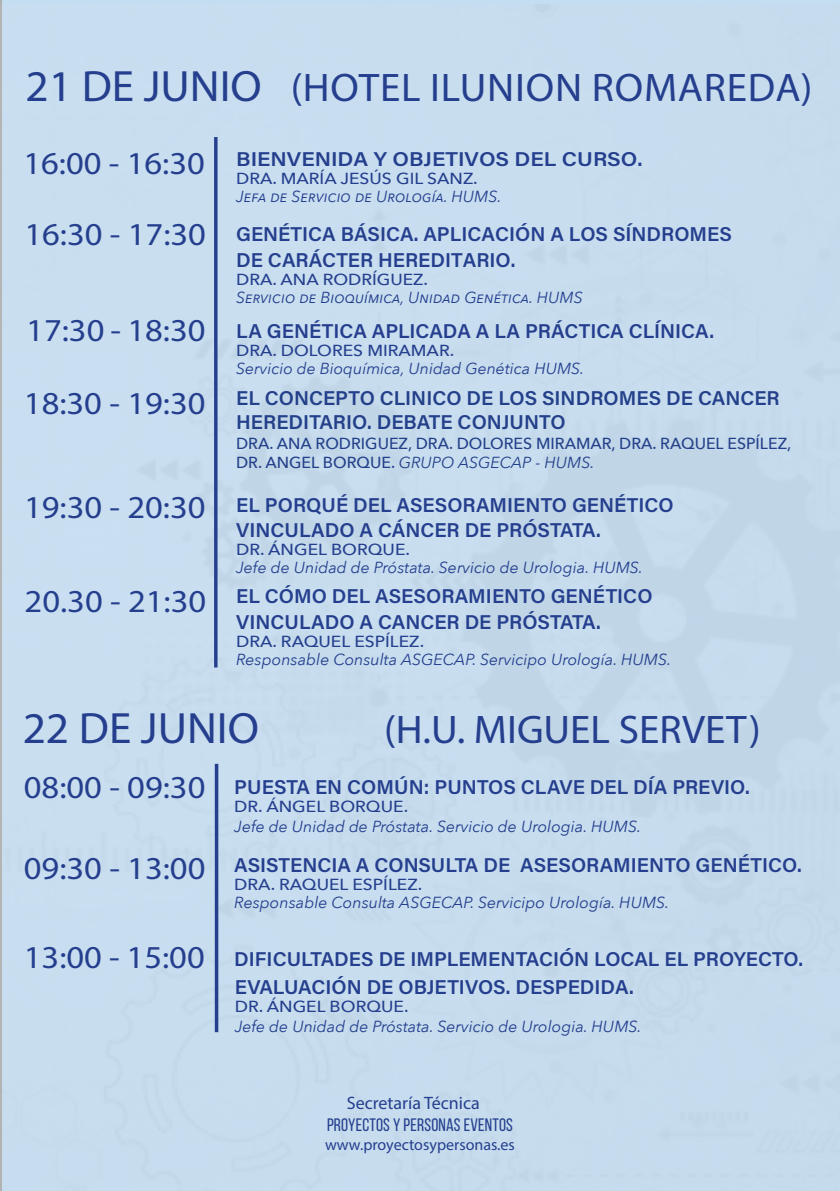
<style>
.page{position:relative;width:840px;height:1191px;background:#fff}
.page>*{position:absolute;margin:0;border:0;box-sizing:border-box;transform-origin:0 0}
.t1{font:44px "Myriad Pro";color:#253f8e}
.t2{font:40px "Myriad Pro";letter-spacing:.015em;color:#253f8e}
.t3{font:32px "Myriad Pro";color:#253f8e;scale:1.08 1}
.t4{font:20px "Acumin Variable Concept";color:#253f8e}
.t5{font:20px/24px "Acumin Variable Concept";color:#24408a}
.t6{font:20px "Acumin Variable Concept";color:#253f8e;scale:1.09 1}
.t7{font:18px "Bebas Neue";letter-spacing:.01em;color:#253f8e}
.t8{font:18px "Myriad Pro";color:#253f8e}
.t9{font:italic 16px "Avenir Next";color:#253f8e}
.t10{font:500 16px "Avenir Next";color:#253f8e;scale:1.09 1}
.t11{font:500 16px "Avenir Next";color:#24408a}
.t12{font:italic 16px "Avenir Next";color:#24408a}
.t13{font:16px "Myriad Pro";color:#253f8e}
.s1{font-size:44px}
.s2{font-weight:500;font-style:normal}
</style>
<div class="page">
<hr style="left:214px;top:137px;width:3px;height:530px;background:#253f8e">
<hr style="left:215px;top:764px;width:3px;height:268px;background:#253f8e">
<p class="t2" style="left:26px;top:63px;width:788px"><span class="s1">21 DE JUNIO</span> (HOTEL ILUNION ROMAREDA)</p>
<p class="t3" style="left:23px;top:143px;width:169px">16:00 - 16:30</p>
<p class="t6" style="left:236px;top:145px;width:374px">BIENVENIDA Y OBJETIVOS DEL CURSO.</p>
<p class="t10" style="left:236px;top:164px;width:223px">DRA. MARÍA JESÚS GIL SANZ.</p>
<p class="t9" style="left:236px;top:182px;width:267px">Jefa de Servicio de Urología. HUMS.</p>
<p class="t3" style="left:24px;top:214px;width:169px">16:30 - 17:30</p>
<p class="t3" style="left:26px;top:310px;width:167px">17:30 - 18:30</p>
<p class="t4" style="left:236px;top:221px;width:497px">GENÉTICA BÁSICA. APLICACIÓN A LOS SÍNDROMES</p>
<p class="t4" style="left:236px;top:246px;width:280px">DE CARÁCTER HEREDITARIO.</p>
<p class="t10" style="left:236px;top:266px;width:177px">DRA. ANA RODRÍGUEZ.</p>
<p class="t9" style="left:236px;top:284px;width:348px">Servicio de Bioquímica, Unidad Genética. HUMS</p>
<p class="t4" style="left:236px;top:318px;width:479px">LA GENÉTICA APLICADA A LA PRÁCTICA CLÍNICA.</p>
<p class="t10" style="left:236px;top:337px;width:201px">DRA. DOLORES MIRAMAR.</p>
<p class="t9" style="left:236px;top:355px;width:349px">Servicio de Bioquímica, Unidad Genética HUMS.</p>
<p class="t3" style="left:24px;top:384px;width:169px">18:30 - 19:30</p>
<p class="t5" style="left:236px;top:385px;width:544px">EL CONCEPTO CLINICO DE LOS SINDROMES DE CANCER<br>HEREDITARIO. DEBATE CONJUNTO</p>
<p class="t11" style="left:236px;top:429px;width:556px">DRA. ANA RODRIGUEZ, DRA. DOLORES MIRAMAR, DRA. RAQUEL ESPÍLEZ,</p>
<p class="t12" style="left:236px;top:448px;width:360px"><span class="s2">DR. ANGEL BORQUE.</span> GRUPO ASGECAP - HUMS.</p>
<p class="t3" style="left:24px;top:488px;width:169px">19:30 - 20:30</p>
<p class="t3" style="left:25px;top:581px;width:169px">20.30 - 21:30</p>
<p class="t4" style="left:236px;top:491px;width:439px">EL PORQUÉ DEL ASESORAMIENTO GENÉTICO</p>
<p class="t4" style="left:236px;top:516px;width:366px">VINCULADO A CÁNCER DE PRÓSTATA.</p>
<p class="t10" style="left:236px;top:536px;width:161px">DR. ÁNGEL BORQUE.</p>
<p class="t9" style="left:236px;top:554px;width:408px">Jefe de Unidad de Próstata. Servicio de Urologia. HUMS.</p>
<p class="t4" style="left:236px;top:582px;width:417px">EL CÓMO DEL ASESORAMIENTO GENÉTICO</p>
<p class="t4" style="left:236px;top:608px;width:366px">VINCULADO A CANCER DE PRÓSTATA.</p>
<p class="t10" style="left:236px;top:627px;width:174px">DRA. RAQUEL ESPÍLEZ.</p>
<p class="t9" style="left:236px;top:645px;width:436px">Responsable Consulta ASGECAP. Servicipo Urología. HUMS.</p>
<p class="t1" style="left:23px;top:701px;width:238px">22 DE JUNIO</p>
<p class="t2" style="left:384px;top:705px;width:378px">(H.U. MIGUEL SERVET)</p>
<p class="t3" style="left:24px;top:768px;width:169px">08:00 - 09:30</p>
<p class="t4" style="left:234px;top:773px;width:517px">PUESTA EN COMÚN: PUNTOS CLAVE DEL DÍA PREVIO.</p>
<p class="t10" style="left:234px;top:792px;width:161px">DR. ÁNGEL BORQUE.</p>
<p class="t9" style="left:234px;top:812px;width:408px">Jefe de Unidad de Próstata. Servicio de Urologia. HUMS.</p>
<p class="t4" style="left:234px;top:851px;width:568px">ASISTENCIA A CONSULTA DE ASESORAMIENTO GENÉTICO.</p>
<p class="t10" style="left:234px;top:871px;width:174px">DRA. RAQUEL ESPÍLEZ.</p>
<p class="t9" style="left:234px;top:889px;width:436px">Responsable Consulta ASGECAP. Servicipo Urología. HUMS.</p>
<p class="t3" style="left:24px;top:849px;width:169px">09:30 - 13:00</p>
<p class="t3" style="left:24px;top:937px;width:169px">13:00 - 15:00</p>
<p class="t4" style="left:234px;top:945px;width:570px">DIFICULTADES DE IMPLEMENTACIÓN LOCAL EL PROYECTO.</p>
<p class="t4" style="left:234px;top:973px;width:400px">EVALUACIÓN DE OBJETIVOS. DESPEDIDA.</p>
<p class="t10" style="left:234px;top:992px;width:161px">DR. ÁNGEL BORQUE.</p>
<p class="t9" style="left:234px;top:1012px;width:408px">Jefe de Unidad de Próstata. Servicio de Urologia. HUMS.</p>
<p class="t8" style="left:346px;top:1091px;width:135px">Secretaría Técnica</p>
<p class="t7" style="left:327px;top:1114px;width:187px">PROYECTOS Y PERSONAS EVENTOS</p>
<p class="t13" style="left:325px;top:1134px;width:191px">www.proyectosypersonas.es</p>
</div>
